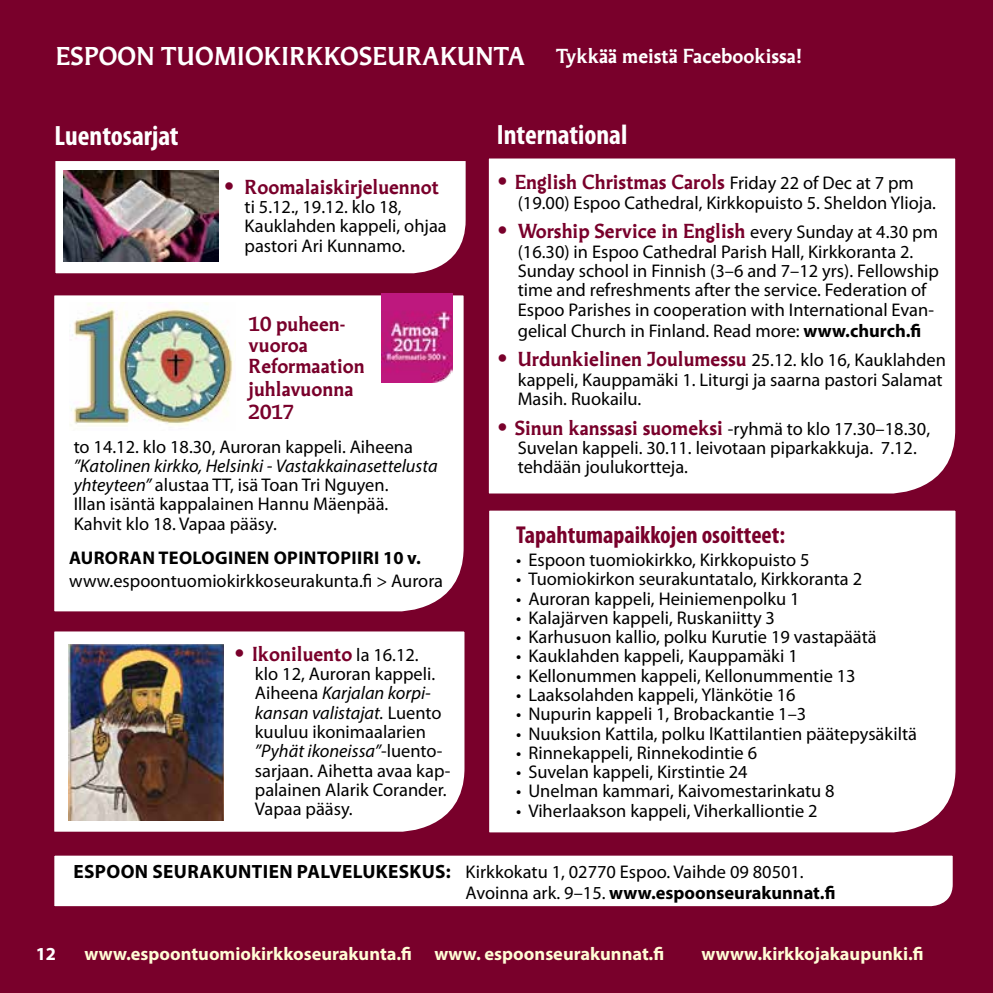
<style>
.page{position:relative;width:993px;height:993px;background:#fff}
.page>*{position:absolute;margin:0;border:0;box-sizing:border-box;transform-origin:0 0}
.t1{font:700 condensed 28px "Myriad Pro";color:#fff}
.t2{font:700 24.5px "Martti";letter-spacing:.015em;color:#fff}
.t3{font:700 condensed 24.5px "Myriad Pro";color:#79002b}
.t4{font:700 19.25px/21px "Martti";color:#79002b}
.t5{font:700 19.25px "Martti";color:#fff}
.t6{font:18.38px/19.2px "Myriad Pro";color:#000}
.t7{font:700 18.38px "Myriad Pro";color:#fffcd5}
.t8{font:700 18.38px "Myriad Pro";letter-spacing:.02em;color:#000}
.t9{font:700 18.38px "Myriad Pro";color:#fff}
.s1{font-family:"Arial";font-weight:900;font-size:22.75px}
.s2{font-style:italic}
.s3{font-family:"Myriad Pro";font-weight:400;font-size:18.38px;color:#000}
.s4{font-weight:700}
.s5{font-family:"Arial";font-weight:900;font-size:22.75px;color:#79002b}
.s6{font-family:"Martti";font-weight:700;font-size:19.25px;color:#79002b}
.s7{font-weight:700;font-size:19.25px}
</style>
<div class="page">
<div style="left:0;top:935px;width:992px;height:57px;background:#79002b"></div>
<div style="left:0;top:0;width:992px;height:102px;background:#79002b"></div>
<div style="left:0;top:98px;width:992px;height:843px;background:#79002b"></div>
<svg style="left:488px;top:158px;width:468px;height:336px;background:#f4ebee"></svg>
<div style="left:54px;top:855px;width:899px;height:52px;background:#fff"></div>
<div style="left:54px;top:631px;width:411px;height:201px;background:#fff"></div>
<img style="left:69px;top:644px;width:155px;height:176px">
<div style="left:54px;top:295px;width:410px;height:317px;background:#fff"></div>
<img style="left:69px;top:302px;width:166px;height:128px">
<img style="left:381px;top:293px;width:72px;height:89px">
<div style="left:55px;top:161px;width:411px;height:113px;background:#fff"></div>
<img style="left:63px;top:170px;width:155px;height:91px">
<div style="left:489px;top:510px;width:467px;height:323px;background:#fff"></div>
<h2 class="t2" style="left:56px;top:40px;width:470px">ESPOON TUOMIOKIRKKOSEURAKUNTA</h2>
<p class="t5" style="left:556px;top:43px;width:247px">Tykkää meistä Facebookissa!</p>
<h1 class="t1" style="left:55px;top:118px;width:125px">Luentosarjat</h1>
<p class="t4" style="left:223px;top:176px;width:217px"><span class="s1">•</span> Roomalaiskirjeluennot</p>
<p class="t6" style="left:244px;top:197px;width:203px">ti 5.12., 19.12. klo 18,<br>Kauklahden kappeli, ohjaa pastori Ari Kunnamo.</p>
<p class="t4" style="left:248px;top:313px;width:118px">10 puheen&shy;vuoroa<br>Reformaation</p>
<p class="t4" style="left:248px;top:377px;width:106px;line-height:22.8px">juhlavuonna<br>2017</p>
<p class="t6" style="left:74px;top:437px;width:341px">to 14.12. klo 18.30, Auroran kappeli. Aiheena</p>
<p class="t6" style="left:74px;top:456px;width:365px"><span class="s2">”Katolinen kirkko, Helsinki - Vastakkainasettelusta yhteyteen”</span> alustaa TT, isä Toan Tri Nguyen.<br>Illan isäntä kappalainen Hannu Mäenpää.<br>Kahvit klo 18. Vapaa pääsy.</p>
<p class="t8" style="left:69px;top:546px;width:353px">AURORAN TEOLOGINEN OPINTOPIIRI 10 v.</p>
<p class="t6" style="left:69px;top:571px;width:375px">www.espoontuomiokirkkoseurakunta.fi &gt; Aurora</p>
<p class="t4" style="left:234px;top:642px;width:186px"><span class="s1">•</span> Ikoniluento <span class="s3">la 16.12.</span></p>
<p class="t6" style="left:255px;top:664px;width:197px">klo 12, Auroran kappeli.<br>Aiheena <span class="s2">Karjalan korpi&shy;kansan valistajat.</span> Luento kuuluu ikonimaalarien <span class="s2">”Pyhät ikoneissa”</span>-luento&shy;sarjaan. Aihetta avaa kap&shy;palainen Alarik Corander.<br>Vapaa pääsy.</p>
<h1 class="t1" style="left:496px;top:117px;width:132px">International</h1>
<p class="t4" style="left:496px;top:171px;width:418px"><span class="s1">•</span> English Christmas Carols <span class="s3">Friday 22 of Dec at 7 pm</span></p>
<p class="t6" style="left:517px;top:193px;width:419px">(19.00) Espoo Cathedral, Kirkkopuisto 5. Sheldon Ylioja.</p>
<p class="t4" style="left:496px;top:220px;width:442px"><span class="s1">•</span> Worship Service in English <span class="s3">every Sunday at 4.30 pm</span></p>
<p class="t6" style="left:517px;top:242px;width:422px">(16.30) in Espoo Cathedral Parish Hall, Kirkkoranta 2.<br>Sunday school in Finnish (3–6 and 7–12 yrs). Fellowship time and refreshments after the service. Federation of Espoo Parishes in cooperation with International Evan-</p>
<p class="t6" style="left:517px;top:321px;width:405px">gelical Church in Finland. Read more: <span class="s4">www.church.fi</span></p>
<p class="t4" style="left:496px;top:348px;width:450px"><span class="s1">•</span> Urdunkielinen Joulumessu <span class="s3">25.12. klo 16, Kauklahden</span></p>
<p class="t6" style="left:517px;top:370px;width:426px">kappeli, Kauppamäki 1. Liturgi ja saarna pastori Salamat<br>Masih. Ruokailu.</p>
<p class="t6" style="left:517px;top:419px;width:414px;text-indent:-21px"><span class="s5">•</span> <span class="s6">Sinun kanssasi suomeksi</span> -ryhmä to klo 17.30–18.30,<br>Suvelan kappeli. 30.11. leivotaan piparkakkuja. 7.12. tehdään joulukortteja.</p>
<h2 class="t3" style="left:516px;top:519px;width:270px">Tapahtumapaikkojen osoitteet:</h2>
<p class="t6" style="left:516px;top:550px;width:295px">• Espoon tuomiokirkko, Kirkkopuisto 5</p>
<p class="t6" style="left:516px;top:569px;width:347px">• Tuomiokirkon seurakuntatalo, Kirkkoranta 2</p>
<p class="t6" style="left:516px;top:589px;width:285px">• Auroran kappeli, Heiniemenpolku 1</p>
<p class="t6" style="left:516px;top:608px;width:260px">• Kalajärven kappeli, Ruskaniitty 3</p>
<p class="t6" style="left:516px;top:627px;width:362px">• Karhusuon kallio, polku Kurutie 19 vastapäätä</p>
<p class="t6" style="left:516px;top:646px;width:283px">• Kauklahden kappeli, Kauppamäki 1</p>
<p class="t6" style="left:516px;top:666px;width:341px">• Kellonummen kappeli, Kellonummentie 13</p>
<p class="t6" style="left:516px;top:685px;width:281px">• Laaksolahden kappeli, Ylänkötie 16</p>
<p class="t6" style="left:516px;top:704px;width:291px">• Nupurin kappeli 1, Brobackantie 1–3</p>
<p class="t6" style="left:516px;top:724px;width:402px">• Nuuksion Kattila, polku lKattilantien päätepysäkiltä</p>
<p class="t6" style="left:516px;top:743px;width:242px">• Rinnekappeli, Rinnekodintie 6</p>
<p class="t6" style="left:516px;top:762px;width:233px">• Suvelan kappeli, Kirstintie 24</p>
<p class="t6" style="left:516px;top:781px;width:320px">• Unelman kammari, Kaivomestarinkatu 8</p>
<p class="t6" style="left:516px;top:801px;width:303px">• Viherlaakson kappeli, Viherkalliontie 2</p>
<p class="t6" style="left:465px;top:861px;width:371px;line-height:21px;text-indent:-392px"><span class="s7">ESPOON SEURAKUNTIEN PALVELUKESKUS:</span> Kirkkokatu 1, 02770 Espoo. Vaihde 09 80501.<br>Avoinna ark. 9–15. <span class="s4">www.espoonseurakunnat.fi</span></p>
<p class="t9" style="left:36px;top:941px;width:22px">12</p>
<p class="t7" style="left:84px;top:941px;width:581px">www.espoontuomiokirkkoseurakunta.fi www. espoonseurakunnat.fi</p>
<p class="t7" style="left:701px;top:941px;width:224px">wwww.kirkkojakaupunki.fi</p>
</div>
